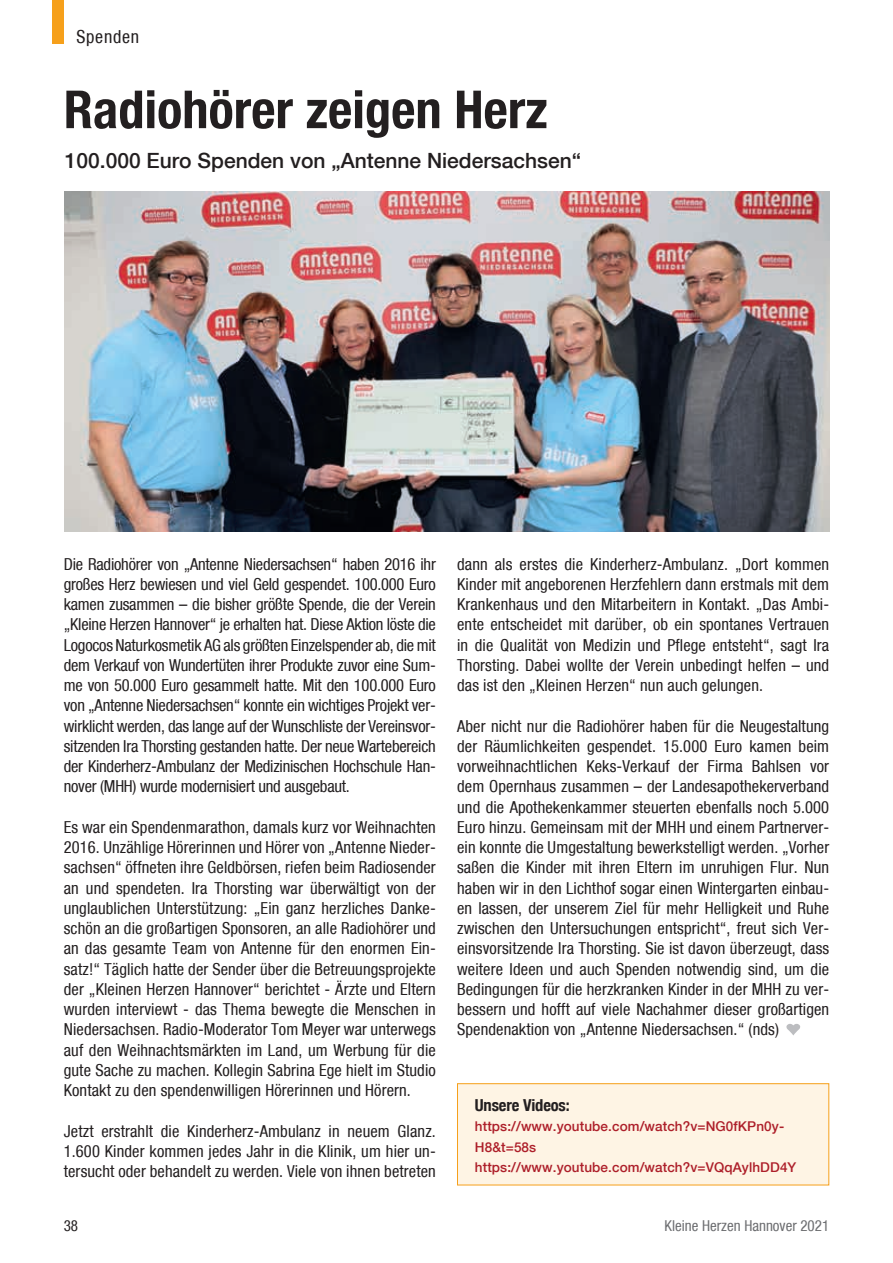
<style>
.page{position:relative;width:893px;height:1263px;background:#fff}
.page>*{position:absolute;margin:0;border:0;box-sizing:border-box;transform-origin:0 0}
.t1{font:700 condensed 52.5px "Helvetica Neue";color:#231f20}
.t2{font:500 21px "Helvetica Neue";color:#231f20}
.t3{font:condensed 18px "Helvetica Neue";letter-spacing:.04em;color:#231f20}
.t4{font:condensed 16.5px/20.2px "Helvetica Neue";letter-spacing:.01em;color:#231f20;text-align:justify}
.t5{font:700 condensed 16.5px "Helvetica Neue";letter-spacing:-.01em;color:#231f20}
.t6{font:condensed 15px "Helvetica Neue";color:#6c6d70}
.t7{font:condensed 15px "Helvetica Neue";color:#231f20}
.t8{font:500 13.5px/20.2px "Helvetica Neue";letter-spacing:.01em;color:#ad1e29}
</style>
<div class="page">
<div style="left:52px;top:0;width:12px;height:43px;background:#f6a01b"></div>
<svg style="left:786px;top:1024px;width:15px;height:11px"></svg>
<img style="left:65px;top:191px;width:764px;height:340px">
<div style="left:457px;top:1084px;width:372px;height:101px;background:#fef4e4"></div>
<div style="left:457px;top:1083px;width:372px;height:102px;border:1px solid #f6a01b"></div>
<p class="t3" style="left:77px;top:26px;width:64px">Spenden</p>
<h1 class="t1" style="left:64px;top:78px;width:485px">Radiohörer zeigen Herz</h1>
<p class="t2" style="left:65px;top:148px;width:518px">100.000 Euro Spenden von „Antenne Niedersachsen“</p>
<p class="t4" style="left:64px;top:554px;width:374px">Die Radiohörer von „Antenne Niedersachsen“ haben 2016 ihr großes Herz bewiesen und viel Geld gespendet. 100.000 Euro kamen zusammen – die bisher größte Spende, die der Verein „Kleine Herzen Hannover“ je erhalten hat. Diese Aktion löste die Logocos Naturkosmetik AG als größten Einzelspender ab, die mit dem Verkauf von Wundertüten ihrer Produkte zuvor eine Sum&shy;me von 50.000 Euro gesammelt hatte. Mit den 100.000 Euro von „Antenne Niedersachsen“ konnte ein wichtiges Projekt ver&shy;wirklicht werden, das lange auf der Wunschliste der Vereinsvor&shy;sitzenden Ira Thorsting gestanden hatte. Der neue Wartebereich der Kinderherz-Ambulanz der Medizinischen Hochschule Han&shy;nover (MHH) wurde modernisiert und ausgebaut.</p>
<p class="t4" style="left:64px;top:817px;width:374px">Es war ein Spendenmarathon, damals kurz vor Weihnachten 2016. Unzählige Hörerinnen und Hörer von „Antenne Nieder&shy;sachsen“ öffneten ihre Geldbörsen, riefen beim Radiosender an und spendeten. Ira Thorsting war überwältigt von der unglaublichen Unterstützung: „Ein ganz herzliches Danke&shy;schön an die großartigen Sponsoren, an alle Radiohörer und an das gesamte Team von Antenne für den enormen Ein&shy;satz!“ Täglich hatte der Sender über die Betreuungsprojekte der „Kleinen Herzen Hannover“ berichtet - Ärzte und Eltern wurden interviewt - das Thema bewegte die Menschen in Niedersachsen. Radio-Moderator Tom Meyer war unterwegs auf den Weihnachtsmärkten im Land, um Werbung für die gute Sache zu machen. Kollegin Sabrina Ege hielt im Studio Kontakt zu den spendenwilligen Hörerinnen und Hörern.</p>
<p class="t4" style="left:64px;top:1121px;width:374px">Jetzt erstrahlt die Kinderherz-Ambulanz in neuem Glanz.<br>1.600 Kinder kommen jedes Jahr in die Klinik, um hier un&shy;tersucht oder behandelt zu werden. Viele von ihnen betreten</p>
<p class="t4" style="left:457px;top:554px;width:374px">dann als erstes die Kinderherz-Ambulanz. „Dort kommen Kinder mit angeborenen Herzfehlern dann erstmals mit dem Krankenhaus und den Mitarbeitern in Kontakt. „Das Ambi&shy;ente entscheidet mit darüber, ob ein spontanes Vertrauen in die Qualität von Medizin und Pflege entsteht“, sagt Ira Thorsting. Dabei wollte der Verein unbedingt helfen – und das ist den „Kleinen Herzen“ nun auch gelungen.</p>
<p class="t4" style="left:457px;top:716px;width:374px">Aber nicht nur die Radiohörer haben für die Neugestaltung der Räumlichkeiten gespendet. 15.000 Euro kamen beim vorweihnachtlichen Keks-Verkauf der Firma Bahlsen vor dem Opernhaus zusammen – der Landesapothekerverband und die Apothekenkammer steuerten ebenfalls noch 5.000<br>Euro hinzu. Gemeinsam mit der MHH und einem Partnerver&shy;ein konnte die Umgestaltung bewerkstelligt werden. „Vorher saßen die Kinder mit ihren Eltern im unruhigen Flur. Nun haben wir in den Lichthof sogar einen Wintergarten einbau&shy;en lassen, der unserem Ziel für mehr Helligkeit und Ruhe zwischen den Untersuchungen entspricht“, freut sich Ver&shy;einsvorsitzende Ira Thorsting. Sie ist davon überzeugt, dass weitere Ideen und auch Spenden notwendig sind, um die Bedingungen für die herzkranken Kinder in der MHH zu ver&shy;bessern und hofft auf viele Nachahmer dieser großartigen Spendenaktion von „Antenne Niedersachsen.“ (nds)</p>
<p class="t5" style="left:475px;top:1095px;width:96px">Unsere Videos:</p>
<p class="t8" style="left:475px;top:1116px;width:323px">https://www.youtube.com/watch?v=NG0fKPn0y-<br>H8&amp;t=58s https://www.youtube.com/watch?v=VQqAylhDD4Y</p>
<p class="t7" style="left:64px;top:1217px;width:16px">38</p>
<p class="t6" style="left:665px;top:1217px;width:166px">Kleine Herzen Hannover 2021</p>
</div>
